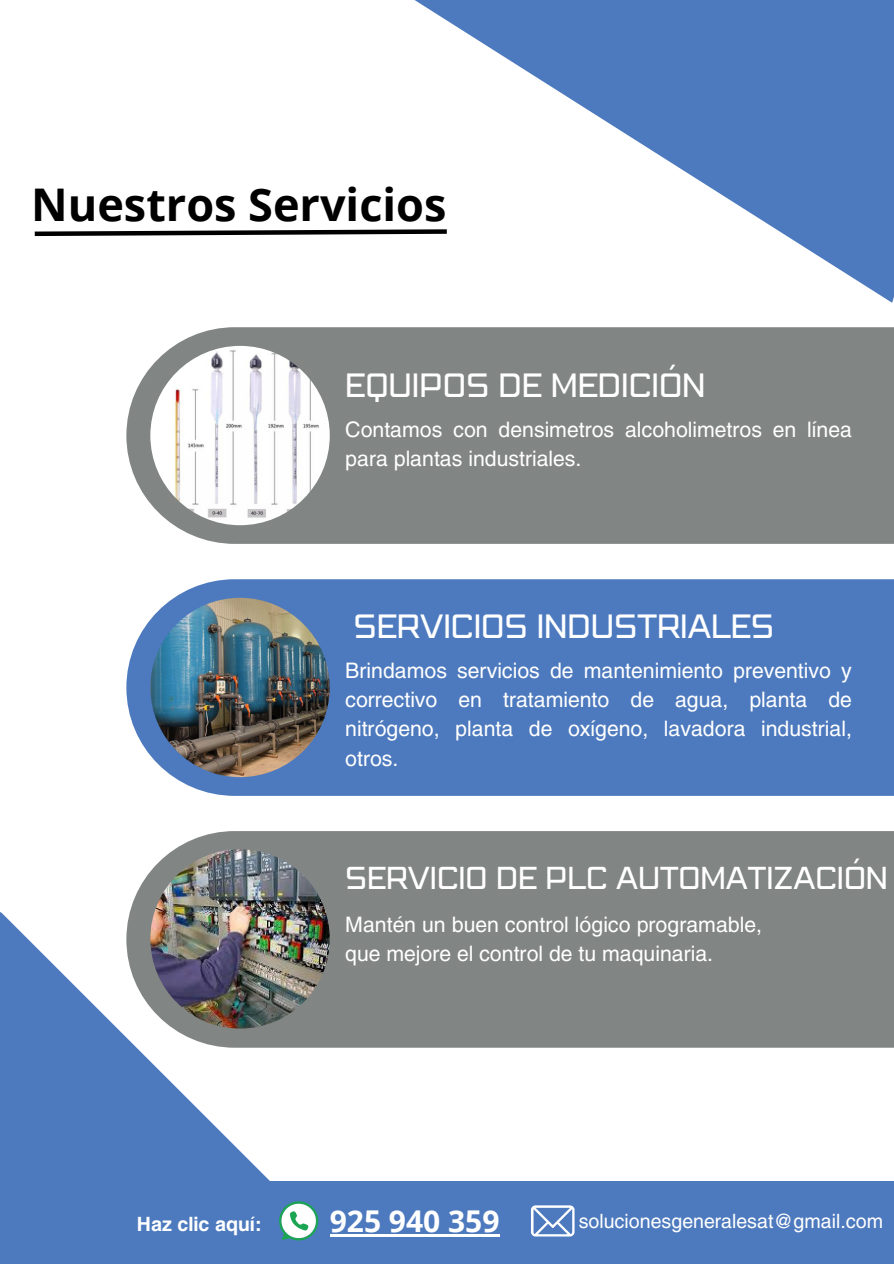
<style>
.page{position:relative;width:894px;height:1264px;background:#fff}
.page>*{position:absolute;margin:0;border:0;box-sizing:border-box;transform-origin:0 0}
.t1{font:700 45px "Open Sans";color:#000}
.t2{font:30.3px "Pattanakarn";color:#fff}
.t3{font:700 30px "Open Sans";color:#fff}
.t4{font:28.5px "Pattanakarn";color:#fff}
.t5{font:21.15px/29.2px "Helios";color:#fff}
.t6{font:19.5px "Helios";color:#fff}
.t7{font:700 19.5px "Helios";color:#fff}
</style>
<div class="page">
<svg style="left:414px;top:0;width:479px;height:303px"></svg>
<svg style="left:34px;top:227px;width:417px;height:11px"></svg>
<div style="left:126px;top:327px;width:767px;height:217px;background:#818584"></div>
<div style="left:126px;top:579px;width:767px;height:216px;background:#4d7abe"></div>
<svg style="left:0;top:912px;width:344px;height:351px;fill:#4d7abe"></svg>
<div style="left:192px;top:1181px;width:701px;height:82px;background:#4d7abe"></div>
<div style="left:126px;top:831px;width:767px;height:216px;background:#818584"></div>
<img style="left:150px;top:346px;width:179px;height:179px;border-radius:50%">
<img style="left:150px;top:598px;width:179px;height:179px;border-radius:50%">
<img style="left:150px;top:849px;width:179px;height:179px;border-radius:50%">
<svg style="left:530px;top:1205px;width:44px;height:31px"></svg>
<hr style="left:329px;top:1233px;width:170px;height:3px;background:#fff">
<svg style="left:279px;top:1201px;width:39px;height:39px"></svg>
<h1 class="t1" style="left:31px;top:173px;width:416px">Nuestros Servicios</h1>
<p class="t2" style="left:345px;top:368px;width:362px">EQUIPOS DE MEDICIÓN</p>
<h2 class="t5" style="left:345px;top:414px;width:508px">Contamos con densimetros alcoholimetros en línea para plantas industriales.</h2>
<p class="t2" style="left:353px;top:609px;width:422px">SERVICIOS INDUSTRIALES</p>
<p class="t5" style="left:345px;top:655px;width:508px;text-align:justify">Brindamos servicios de mantenimiento preventivo y correctivo en tratamiento de agua, planta de nitrógeno, planta de oxígeno, lavadora industrial, otros.</p>
<p class="t4" style="left:345px;top:862px;width:544px">SERVICIO DE PLC AUTOMATIZACIÓN</p>
<h2 class="t5" style="left:345px;top:908px;width:418px">Mantén un buen control lógico programable, que mejore el control de tu maquinaria.</h2>
<h3 class="t7" style="left:137px;top:1211px;width:126px">Haz clic aquí:</h3>
<p class="t3" style="left:329px;top:1199px;width:171px">925 940 359</p>
<p class="t6" style="left:578px;top:1208px;width:306px">solucionesgeneralesat@gmail.com</p>
</div>
